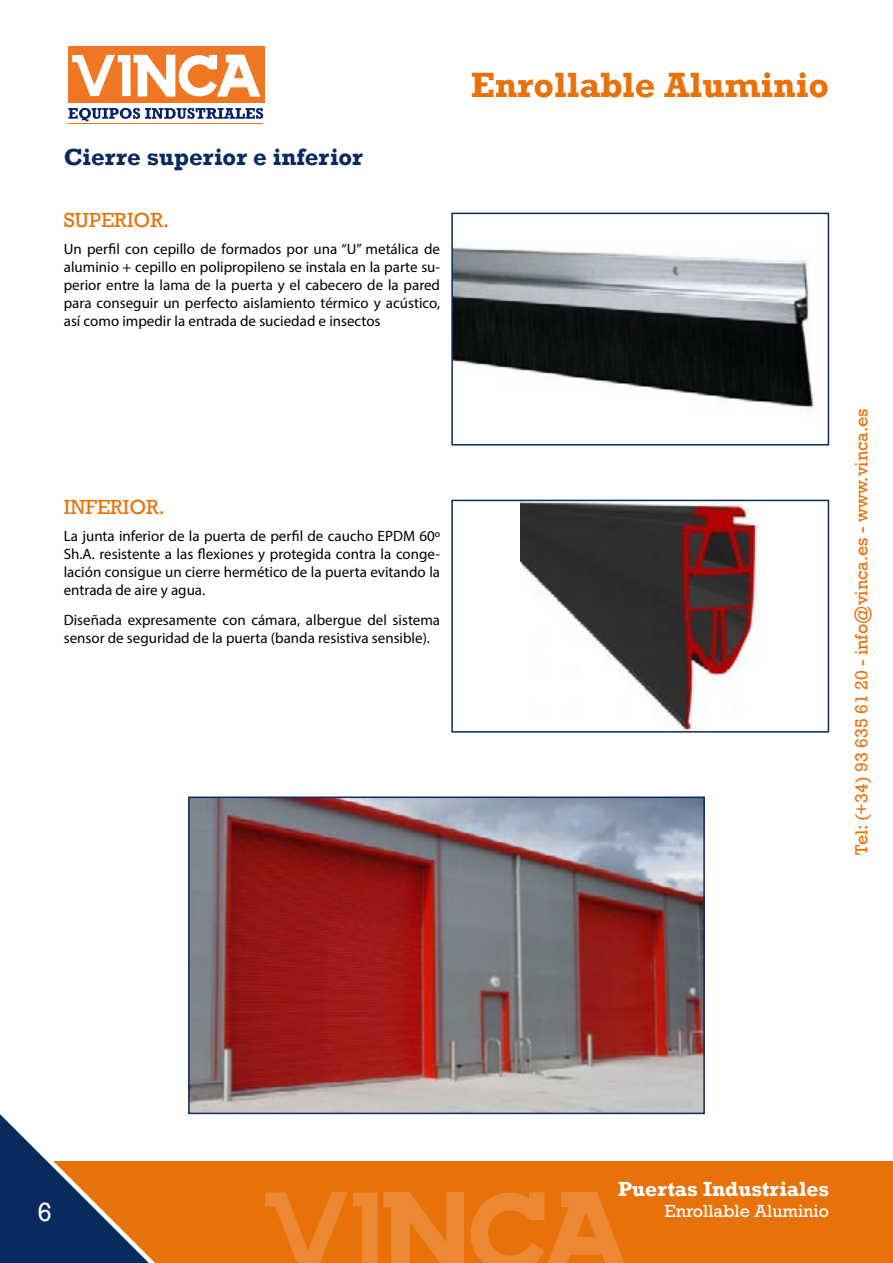
<style>
.page{position:relative;width:893px;height:1263px;background:#fff}
.page>*{position:absolute;margin:0;border:0;box-sizing:border-box;transform-origin:0 0}
.t1{font:700 36px "Rockwell";color:#e9710a}
.t2{font:27px "Rockwell";color:#fff}
.t3{font:700 24px "Rockwell";color:#092b5e}
.t4{font:700 21px "Rockwell";color:#fff}
.t5{font:21px "Rockwell";color:#e9710a}
.t6{font:18px "Rockwell";color:#e9710a}
.t7{font:18px "Rockwell";color:#fff}
.t8{font:15px/18px "Myriad Pro";color:#000;text-align:justify}
</style>
<div class="page">
<div style="left:0;top:1161px;width:893px;height:102px;background:#e9710a"></div>
<svg style="left:265px;top:1192px;width:359px;height:71px"></svg>
<svg style="left:0;top:1114px;width:155px;height:149px"></svg>
<img style="left:454px;top:247px;width:361px;height:161px">
<div style="left:451px;top:213px;width:378px;height:232px;border:2px solid #092b5e"></div>
<img style="left:520px;top:503px;width:240px;height:226px">
<div style="left:451px;top:500px;width:378px;height:232px;border:2px solid #092b5e"></div>
<img style="left:191px;top:799px;width:511px;height:312px">
<div style="left:188px;top:796px;width:517px;height:318px;border:2px solid #092b5e"></div>
<svg style="left:68px;top:108px;width:195px;height:14px"></svg>
<hr style="left:68px;top:123px;width:195px;height:1px;background:#ef7622">
<div style="left:68px;top:46px;width:196px;height:57px;background:#ef7622"></div>
<svg style="left:72px;top:55px;width:188px;height:42px"></svg>
<h3 class="t3" style="left:64px;top:143px;width:301px">Cierre superior e inferior</h3>
<h3 class="t5" style="left:64px;top:208px;width:107px">SUPERIOR.</h3>
<p class="t8" style="left:64px;top:239px;width:378px">Un perfil con cepillo de formados por una “U” metálica de aluminio + cepillo en polipropileno se instala en la parte su&shy;perior entre la lama de la puerta y el cabecero de la pared para conseguir un perfecto aislamiento térmico y acústico, así como impedir la entrada de suciedad e insectos</p>
<h3 class="t5" style="left:64px;top:495px;width:103px">INFERIOR.</h3>
<p class="t8" style="left:64px;top:526px;width:378px">La junta inferior de la puerta de perfil de caucho EPDM 60º Sh.A. resistente a las flexiones y protegida contra la conge&shy;lación consigue un cierre hermético de la puerta evitando la entrada de aire y agua.</p>
<p class="t8" style="left:64px;top:611px;width:378px">Diseñada expresamente con cámara, albergue del sistema sensor de seguridad de la puerta (banda resistiva sensible).</p>
<h1 class="t1" style="left:471px;top:64px;width:360px">Enrollable Aluminio</h1>
<p class="t6" style="left:851px;top:855px;width:448px;rotate:-90deg">Tel: (+34) 93 635 61 20 - info@vinca.es - www.vinca.es</p>
<h2 class="t2" style="left:38px;top:1196px;width:16px">6</h2>
<h3 class="t4" style="left:618px;top:1176px;width:213px">Puertas Industriales</h3>
<p class="t7" style="left:664px;top:1201px;width:166px">Enrollable Aluminio</p>
</div>
